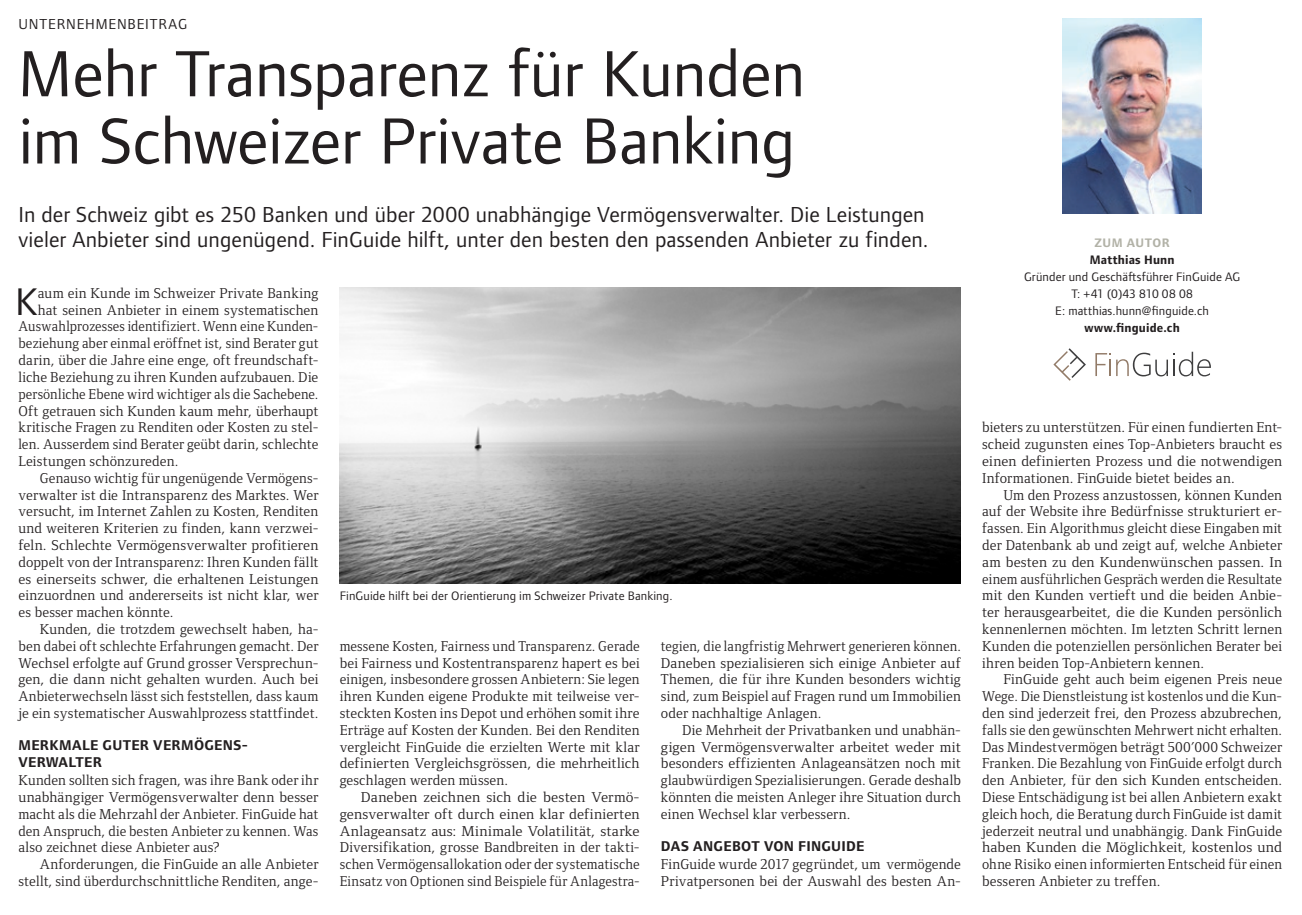
<style>
.page{position:relative;width:1302px;height:915px;background:#fff}
.page>*{position:absolute;margin:0;border:0;box-sizing:border-box;transform-origin:0 0}
.t1{font:67.5px/67.2px "Foundry Form Sans";letter-spacing:-.005em;color:#231f20}
.t2{font:39.9px "Foundry Form Sans";color:#231f20}
.t3{font:22.5px/25.2px "Foundry Form Sans";letter-spacing:.005em;color:#231f20}
.t4{font:15px "Foundry Form Sans";letter-spacing:.055em;color:#231f20}
.t5{font:14.7px/16.8px "Foundry Form Serif";letter-spacing:.01em;color:#231f20;text-align:justify}
.t6{font:14.7px/16.8px "Foundry Form Serif";letter-spacing:.01em;color:#231f20;text-align:justify;scale:1.05 1}
.t7{font:14.7px/16.8px "Foundry Form Serif";letter-spacing:.01em;color:#231f20;text-align:justify;scale:.96 1}
.t8{font:700 14.7px/16.8px "Foundry Form Sans";letter-spacing:.02em;color:#231f20}
.t9{font:14.7px "Foundry Form Serif";letter-spacing:.01em;color:#231f20;scale:.95 1}
.t10{font:12.75px/16.8px "Foundry Form Sans";letter-spacing:.01em;color:#231f20;text-align:center}
.t11{font:700 12.75px "Foundry Form Sans";letter-spacing:.01em;color:#231f20}
.t12{font:700 12.75px "Foundry Form Sans";letter-spacing:.04em;color:#b2b2a7}
</style>
<div class="page">
<img style="left:339px;top:288px;width:621px;height:295px">
<svg style="left:1095px;top:352px;width:115px;height:24px"></svg>
<svg style="left:1053px;top:348px;width:32px;height:33px"></svg>
<img style="left:1062px;top:18px;width:139px;height:195px">
<p class="t4" style="left:18px;top:18px;width:170px">UnTeRneHMenBeiTRAg</p>
<h1 class="t1" style="left:18px;top:45px;width:788px">Mehr Transparenz für Kunden im Schweizer Private Banking</h1>
<h3 class="t3" style="left:18px;top:203px;width:911px">in der Schweiz gibt es 250 Banken und über 2000 unabhängige Vermögensverwalter. Die Leistungen vieler Anbieter sind ungenügend. Finguide hilft, unter den besten den passenden Anbieter zu finden.</h3>
<h2 class="t2" style="left:15px;top:286px;width:24px">K</h2>
<p class="t5" style="left:38px;top:286px;width:282px">aum ein Kunde im Schweizer Private Banking</p>
<p class="t5" style="left:38px;top:303px;width:282px">hat seinen Anbieter in einem systematischen</p>
<p class="t9" style="left:18px;top:321px;width:317px">Auswahlprozesses identifiziert. Wenn eine Kunden-</p>
<p class="t5" style="left:18px;top:336px;width:301px">beziehung aber einmal eröffnet ist, sind Berater gut</p>
<p class="t5" style="left:18px;top:353px;width:301px">darin, über die Jahre eine enge, oft freundschaft-</p>
<p class="t5" style="left:18px;top:370px;width:301px">liche Beziehung zu ihren Kunden aufzubauen. Die</p>
<p class="t7" style="left:18px;top:387px;width:314px">persönliche Ebene wird wichtiger als die Sachebene.</p>
<p class="t5" style="left:18px;top:403px;width:301px">Oft getrauen sich Kunden kaum mehr, überhaupt</p>
<p class="t5" style="left:18px;top:420px;width:301px">kritische Fragen zu Renditen oder Kosten zu stel-</p>
<p class="t5" style="left:18px;top:437px;width:301px">len. Ausserdem sind Berater geübt darin, schlechte</p>
<p class="t5" style="left:18px;top:454px;width:161px">Leistungen schönzureden.</p>
<p class="t5" style="left:40px;top:471px;width:280px">Genauso wichtig für ungenügende Vermögens-</p>
<p class="t5" style="left:18px;top:487px;width:301px">verwalter ist die Intransparenz des Marktes. Wer</p>
<p class="t5" style="left:18px;top:504px;width:301px">versucht, im Internet Zahlen zu Kosten, Renditen</p>
<p class="t5" style="left:18px;top:521px;width:301px">und weiteren Kriterien zu finden, kann verzwei-</p>
<p class="t5" style="left:18px;top:538px;width:301px">feln. Schlechte Vermögensverwalter profitieren</p>
<p class="t5" style="left:18px;top:555px;width:301px">doppelt von der Intransparenz: Ihren Kunden fällt</p>
<p class="t5" style="left:18px;top:571px;width:301px">es einerseits schwer, die erhaltenen Leistungen</p>
<p class="t5" style="left:18px;top:588px;width:301px">einzuordnen und andererseits ist nicht klar, wer</p>
<p class="t5" style="left:18px;top:605px;width:156px">es besser machen könnte.</p>
<p class="t5" style="left:40px;top:622px;width:280px">Kunden, die trotzdem gewechselt haben, ha-</p>
<p class="t5" style="left:18px;top:639px;width:301px">ben dabei oft schlechte Erfahrungen gemacht. Der</p>
<p class="t5" style="left:18px;top:655px;width:301px">Wechsel erfolgte auf Grund grosser Versprechun-</p>
<p class="t5" style="left:18px;top:672px;width:301px">gen, die dann nicht gehalten wurden. Auch bei</p>
<p class="t5" style="left:18px;top:689px;width:301px">Anbieterwechseln lässt sich feststellen, dass kaum</p>
<p class="t5" style="left:18px;top:706px;width:301px">je ein systematischer Auswahlprozess stattfindet.</p>
<p class="t8" style="left:18px;top:737px;width:231px">MERKMALE GUTER VERMÖGENS-<br>VERWALTER</p>
<p class="t5" style="left:18px;top:773px;width:301px">Kunden sollten sich fragen, was ihre Bank oder ihr unabhängiger Vermögensverwalter denn besser macht als die Mehrzahl der Anbieter. FinGuide hat den Anspruch, die besten Anbieter zu kennen. Was also zeichnet diese Anbieter aus?</p>
<p class="t5" style="left:18px;top:857px;width:301px;text-align:right">Anforderungen, die FinGuide an alle Anbieter stellt, sind überdurchschnittliche Renditen, ange-</p>
<p class="t10" style="left:339px;top:589px;width:334px">Finguide hilft bei der Orientierung im Schweizer Private Banking.</p>
<p class="t5" style="left:339px;top:639px;width:301px">messene Kosten, Fairness und Transparenz. Gerade bei Fairness und Kostentransparenz hapert es bei einigen, insbesondere grossen Anbietern: Sie legen ihren Kunden eigene Produkte mit teilweise ver&shy;steckten Kosten ins Depot und erhöhen somit ihre Erträge auf Kosten der Kunden. Bei den Renditen vergleicht FinGuide die erzielten Werte mit klar definierten Vergleichsgrössen, die mehrheitlich geschlagen werden müssen.</p>
<p class="t6" style="left:339px;top:790px;width:287px;text-indent:21px">Daneben zeichnen sich die besten Vermö&shy;gensverwalter oft durch einen klar definierten Anlageansatz aus: Minimale Volatilität, starke Diversifikation, grosse Bandbreiten in der takti&shy;schen Vermögensallokation oder der systematische Einsatz von Optionen sind Beispiele für Anlagestra-</p>
<p class="t7" style="left:660px;top:639px;width:314px">tegien, die langfristig Mehrwert generieren können.<br>Daneben spezialisieren sich einige Anbieter auf Themen, die für ihre Kunden besonders wichtig sind, zum Beispiel auf Fragen rund um Immobilien oder nachhaltige Anlagen.</p>
<p class="t5" style="left:660px;top:723px;width:301px;text-indent:21px">Die Mehrheit der Privatbanken und unabhän&shy;gigen Vermögensverwalter arbeitet weder mit besonders effizienten Anlageansätzen noch mit glaubwürdigen Spezialisierungen. Gerade deshalb könnten die meisten Anleger ihre Situation durch einen Wechsel klar verbessern.</p>
<p class="t8" style="left:660px;top:838px;width:205px">DAS ANGEBOT VON FINGUIDE</p>
<p class="t5" style="left:660px;top:857px;width:301px">FinGuide wurde 2017 gegründet, um vermögende<br>Privatpersonen bei der Auswahl des besten An-</p>
<p class="t12" style="left:1094px;top:236px;width:77px">ZUM AUTOR</p>
<p class="t11" style="left:1089px;top:253px;width:86px">Matthias Hunn</p>
<p class="t10" style="left:1023px;top:269px;width:218px">gründer und geschäftsführer Finguide Ag<br>T: +41 (0)43 810 08 08<br>e: matthias.hunn@finguide.ch</p>
<p class="t11" style="left:1084px;top:321px;width:97px">www.finguide.ch</p>
<p class="t5" style="left:982px;top:420px;width:301px">bieters zu unterstützen. Für einen fundierten Ent&shy;scheid zugunsten eines Top-Anbieters braucht es einen definierten Prozess und die notwendigen Informationen. FinGuide bietet beides an.</p>
<p class="t5" style="left:982px;top:487px;width:301px;text-indent:21px">Um den Prozess anzustossen, können Kunden auf der Website ihre Bedürfnisse strukturiert er&shy;fassen. Ein Algorithmus gleicht diese Eingaben mit der Datenbank ab und zeigt auf, welche Anbieter am besten zu den Kundenwünschen passen. In einem ausführlichen Gespräch werden die Resultate mit den Kunden vertieft und die beiden Anbie&shy;ter herausgearbeitet, die die Kunden persönlich kennenlernen möchten. Im letzten Schritt lernen Kunden die potenziellen persönlichen Berater bei ihren beiden Top-Anbietern kennen.</p>
<p class="t5" style="left:982px;top:672px;width:301px;text-indent:21px">FinGuide geht auch beim eigenen Preis neue Wege. Die Dienstleistung ist kostenlos und die Kun&shy;den sind jederzeit frei, den Prozess abzubrechen, falls sie den gewünschten Mehrwert nicht erhalten.<br>Das Mindestvermögen beträgt 500’000 Schweizer Franken. Die Bezahlung von FinGuide erfolgt durch den Anbieter, für den sich Kunden entscheiden.<br>Diese Entschädigung ist bei allen Anbietern exakt gleich hoch, die Beratung durch FinGuide ist damit jederzeit neutral und unabhängig. Dank FinGuide haben Kunden die Möglichkeit, kostenlos und ohne Risiko einen informierten Entscheid für einen besseren Anbieter zu treffen.</p>
</div>
